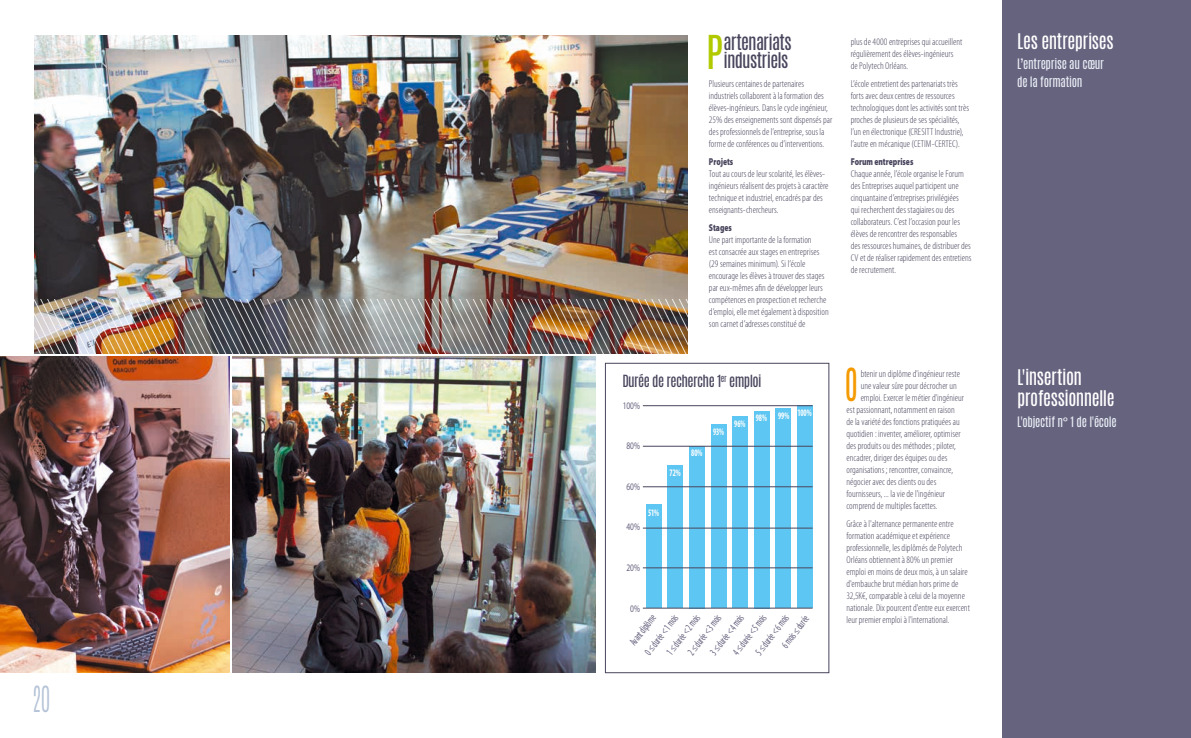
<style>
.page{position:relative;width:1191px;height:738px;background:#fff}
.page>*{position:absolute;margin:0;border:0;box-sizing:border-box;transform-origin:0 0}
.t1{font:38.9px "Antonio";color:#b1ca00}
.t2{font:37.9px "Antonio";color:#f49a00;scale:.75 1}
.t3{font:300 30px "Antonio";color:#b4c3d7;scale:.75 1}
.t4{font:18px/21.6px "Antonio";letter-spacing:-.02em;color:#fff}
.t5{font:18px/18px "Antonio";letter-spacing:-.04em;color:#49455d}
.t6{font:14px "Antonio";letter-spacing:-.04em;color:#49455d}
.t7{font:12px/18px "Antonio";letter-spacing:-.025em;color:#e8edf4}
.t8{font:condensed 11px "Myriad Pro";color:#66637f;scale:.75 1}
.t9{font:300 condensed 10px/12px "Myriad Pro";color:#49455d}
.t10{font:900 10px "Myriad Pro";color:#49455d;scale:.75 1}
.t11{font:700 condensed 10px "Myriad Pro";letter-spacing:-.01em;color:#fff;scale:.75 1}
.t12{font:10px "Myriad Pro";letter-spacing:-.005em;color:#66637f;scale:.75 1}
</style>
<div class="page">
<div style="left:1002px;top:0;width:189px;height:737px;background:#66637f"></div>
<img style="left:34px;top:35px;width:653px;height:264px">
<img style="left:233px;top:356px;width:362px;height:316px">
<img style="left:0;top:356px;width:230px;height:316px">
<div style="left:605px;top:363px;width:224px;height:309px;border:1px solid #49455d"></div>
<div style="left:797px;top:405px;width:15px;height:202px;background:#5ec6f2"></div>
<div style="left:775px;top:408px;width:16px;height:199px;background:#5ec6f2"></div>
<div style="left:754px;top:410px;width:15px;height:197px;background:#5ec6f2"></div>
<div style="left:732px;top:416px;width:15px;height:191px;background:#5ec6f2"></div>
<div style="left:711px;top:424px;width:15px;height:183px;background:#5ec6f2"></div>
<div style="left:689px;top:445px;width:15px;height:162px;background:#5ec6f2"></div>
<div style="left:668px;top:465px;width:15px;height:142px;background:#5ec6f2"></div>
<div style="left:646px;top:504px;width:15px;height:103px;background:#5ec6f2"></div>
<hr style="left:643px;top:607px;width:169px;height:1px;background:#49455d">
<hr style="left:643px;top:567px;width:169px;height:1px;background:#49455d">
<hr style="left:643px;top:527px;width:169px;height:1px;background:#49455d">
<hr style="left:643px;top:486px;width:169px;height:1px;background:#49455d">
<hr style="left:643px;top:445px;width:169px;height:1px;background:#49455d">
<hr style="left:643px;top:405px;width:169px;height:1px;background:#49455d">
<img style="left:34px;top:299px;width:653px;height:54px">
<h3 class="t3" style="left:33px;top:677px;width:24px">20</h3>
<h1 class="t1" style="left:706px;top:24px;width:18px">P</h1>
<h3 class="t5" style="left:723px;top:34px;width:70px">artenariats industriels</h3>
<p class="t9" style="left:709px;top:78px;width:125px">Plusieurs centaines de partenaires industriels collaborent à la formation des élèves-ingénieurs. Dans le cycle ingénieur, 25% des enseignements sont dispensés par des professionnels de l’entreprise, sous la forme de conférences ou d’interventions.</p>
<p class="t10" style="left:709px;top:156px;width:34px">Projets</p>
<p class="t9" style="left:709px;top:168px;width:121px">Tout au cours de leur scolarité, les élèves&shy;ingénieurs réalisent des projets à caractère technique et industriel, encadrés par des enseignants-chercheurs.</p>
<p class="t10" style="left:709px;top:222px;width:32px">Stages</p>
<p class="t9" style="left:709px;top:234px;width:121px">Une part importante de la formation<br>est consacrée aux stages en entreprises (29 semaines minimum). Si l’école encourage les élèves à trouver des stages par eux-mêmes afin de développer leurs compétences en prospection et recherche d’emploi, elle met également à disposition son carnet d’adresses constitué de</p>
<p class="t9" style="left:850px;top:36px;width:113px">plus de 4000 entreprises qui accueillent régulièrement des élèves-ingénieurs de Polytech Orléans.</p>
<p class="t9" style="left:850px;top:78px;width:120px">L’école entretient des partenariats très forts avec deux centres de ressources technologiques dont les activités sont très proches de plusieurs de ses spécialités, l’un en électronique (CRESITT Industrie), l’autre en mécanique (CETIM-CERTEC).</p>
<p class="t10" style="left:850px;top:156px;width:85px">Forum entreprises</p>
<p class="t9" style="left:850px;top:168px;width:122px">Chaque année, l’école organise le Forum des Entreprises auquel participent une cinquantaine d’entreprises privilégiées<br>qui recherchent des stagiaires ou des collaborateurs. C’est l’occasion pour les élèves de rencontrer des responsables<br>des ressources humaines, de distribuer des CV et de réaliser rapidement des entretiens de recrutement.</p>
<h3 class="t6" style="left:622px;top:370px;width:141px">Durée de recherche 1<sup>er</sup> emploi</h3>
<p class="t12" style="left:623px;top:399px;width:24px">100%</p>
<p class="t12" style="left:626px;top:439px;width:20px">80%</p>
<p class="t12" style="left:626px;top:480px;width:20px">60%</p>
<p class="t12" style="left:626px;top:520px;width:20px">40%</p>
<p class="t11" style="left:648px;top:505px;width:16px">51%</p>
<p class="t11" style="left:669px;top:466px;width:16px">72%</p>
<p class="t11" style="left:691px;top:446px;width:17px">80%</p>
<p class="t11" style="left:713px;top:425px;width:16px">93%</p>
<p class="t11" style="left:734px;top:417px;width:16px">96%</p>
<p class="t11" style="left:756px;top:409px;width:76px">98% 99% 100%</p>
<p class="t12" style="left:626px;top:561px;width:19px">20%</p>
<p class="t12" style="left:630px;top:601px;width:15px">0%</p>
<p class="t8" style="left:752px;top:649px;width:66px;rotate:-53deg">5 ≤ durée &lt; 6 mois</p>
<p class="t8" style="left:730px;top:649px;width:66px;rotate:-53deg">4 ≤ durée &lt; 5 mois</p>
<p class="t8" style="left:641px;top:649px;width:66px;rotate:-53deg">0 ≤ durée &lt; 1 mois</p>
<p class="t8" style="left:707px;top:649px;width:66px;rotate:-53deg">3 ≤ durée &lt; 4 mois</p>
<p class="t8" style="left:663px;top:649px;width:66px;rotate:-53deg">1 ≤ durée &lt; 2 mois</p>
<p class="t8" style="left:684px;top:649px;width:66px;rotate:-53deg">2 ≤ durée &lt; 3 mois</p>
<p class="t8" style="left:627px;top:639px;width:49px;rotate:-53deg">Avant diplôme</p>
<p class="t8" style="left:778px;top:642px;width:52px;rotate:-53deg">6 mois ≤ durée</p>
<h2 class="t2" style="left:844px;top:356px;width:19px">O</h2>
<p class="t9" style="left:860px;top:367px;width:101px">btenir un diplôme d'ingénieur reste</p>
<p class="t9" style="left:860px;top:379px;width:97px">une valeur sûre pour décrocher un</p>
<p class="t9" style="left:860px;top:391px;width:105px">emploi. Exercer le métier d'ingénieur</p>
<p class="t9" style="left:846px;top:403px;width:110px">est passionnant, notamment en raison</p>
<p class="t9" style="left:846px;top:415px;width:115px">de la variété des fonctions pratiquées au</p>
<p class="t9" style="left:846px;top:427px;width:116px">quotidien : inventer, améliorer, optimiser</p>
<p class="t9" style="left:846px;top:439px;width:111px">des produits ou des méthodes ; piloter,</p>
<p class="t9" style="left:846px;top:451px;width:102px">encadrer, diriger des équipes ou des</p>
<p class="t9" style="left:846px;top:463px;width:108px">organisations ; rencontrer, convaincre,</p>
<p class="t9" style="left:846px;top:475px;width:91px">négocier avec des clients ou des</p>
<p class="t9" style="left:846px;top:487px;width:100px">fournisseurs, ... la vie de l'ingénieur</p>
<p class="t9" style="left:846px;top:499px;width:92px">comprend de multiples facettes.</p>
<p class="t9" style="left:846px;top:517px;width:125px">Grâce à l'alternance permanente entre formation académique et expérience professionnelle, les diplômés de Polytech Orléans obtiennent à 80% un premier emploi en moins de deux mois, à un salaire d'embauche brut médian hors prime de 32,5K€, comparable à celui de la moyenne nationale. Dix pourcent d'entre eux exercent leur premier emploi à l'international.</p>
<h3 class="t4" style="left:1017px;top:31px;width:98px">Les entreprises</h3>
<p class="t7" style="left:1017px;top:55px;width:88px">L’entreprise au cœur de la formation</p>
<h3 class="t4" style="left:1017px;top:366px;width:99px">L'insertion professionnelle</h3>
<p class="t7" style="left:1017px;top:412px;width:101px">L'objectif n° 1 de l'école</p>
</div>
